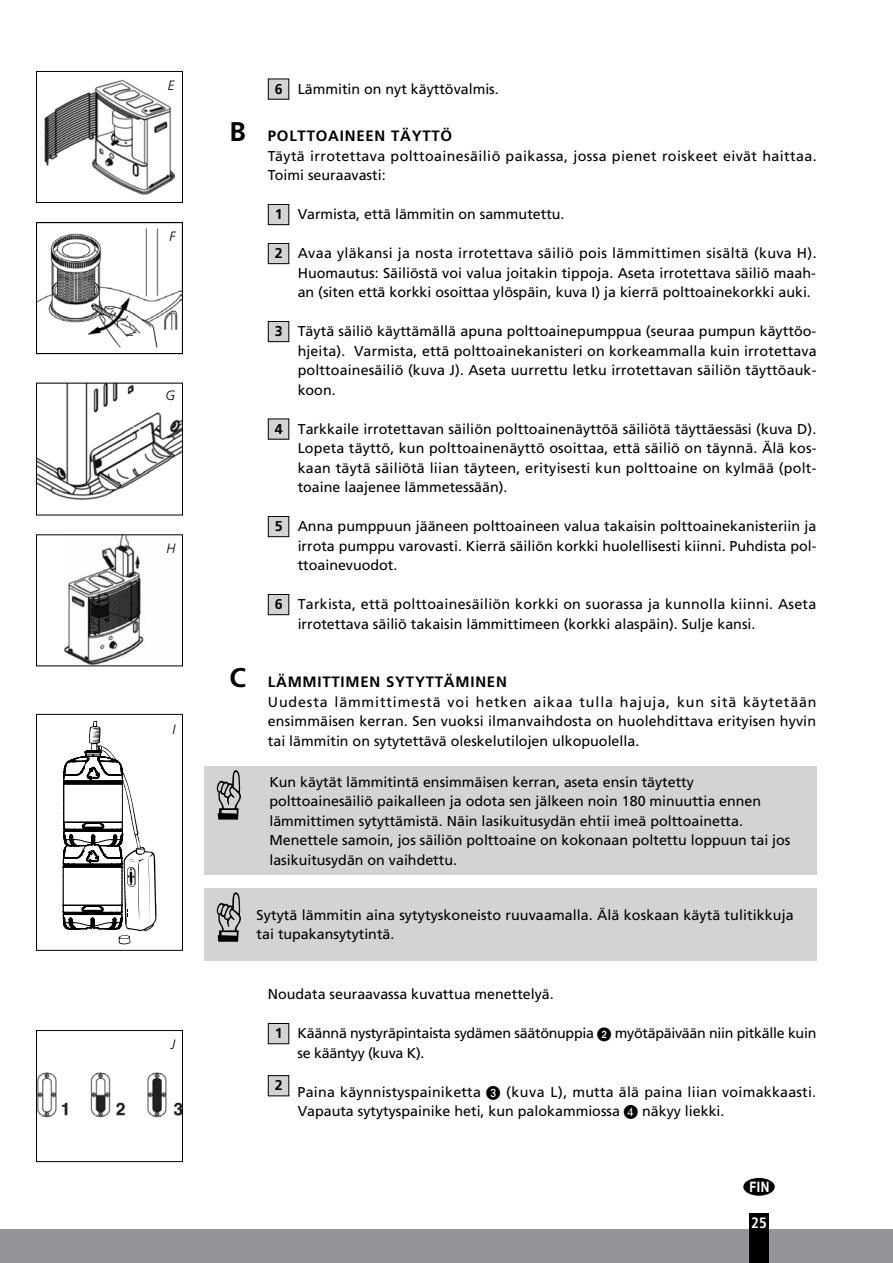
<style>
.page{position:relative;width:893px;height:1263px;background:#fff}
.page>*{position:absolute;margin:0;border:0;box-sizing:border-box;transform-origin:0 0}
.t1{font:700 15px "Frutiger LT Std";letter-spacing:.05em;color:#000}
.t2{font:700 condensed 15px "Frutiger LT Com";color:#fff}
.t3{font:700 14.55px "Helvetica Neue LT Pro";color:#fff;scale:.8 1}
.t4{font:14.25px/19.5px "Frutiger LT Com";color:#000;text-align:justify}
.t5{font:14.25px/19.5px "Frutiger LT Com";letter-spacing:.02em;color:#000}
.t6{font:14.25px/19.5px "Frutiger LT Com";letter-spacing:.03em;color:#000}
.t7{font:14.25px/19.5px "Frutiger LT Com";letter-spacing:-.02em;color:#000}
.t8{font:italic 300 13.5px "Frutiger LT Std";color:#000}
.s1{font-family:"Frutiger";font-weight:700}
.s2{font-size:27px}
.s3{font-family:"European Pi One"}
</style>
<div class="page">
<div style="left:0;top:1229px;width:893px;height:34px;background:#939598"></div>
<div style="left:749px;top:1213px;width:20px;height:50px;background:#000"></div>
<div style="left:268px;top:79px;width:21px;height:20px;background:#d1d3d4"></div>
<div style="left:268px;top:79px;width:21px;height:21px;border:1px solid #000"></div>
<div style="left:268px;top:204px;width:21px;height:21px;background:#d1d3d4"></div>
<div style="left:268px;top:204px;width:21px;height:21px;border:1px solid #000"></div>
<div style="left:268px;top:243px;width:21px;height:21px;background:#d1d3d4"></div>
<div style="left:268px;top:243px;width:21px;height:21px;border:1px solid #000"></div>
<div style="left:268px;top:321px;width:21px;height:21px;background:#d1d3d4"></div>
<div style="left:268px;top:321px;width:21px;height:21px;border:1px solid #000"></div>
<div style="left:268px;top:419px;width:21px;height:20px;background:#d1d3d4"></div>
<div style="left:268px;top:516px;width:21px;height:21px;background:#d1d3d4"></div>
<div style="left:268px;top:516px;width:21px;height:21px;border:1px solid #000"></div>
<div style="left:268px;top:594px;width:21px;height:21px;background:#d1d3d4"></div>
<div style="left:268px;top:594px;width:21px;height:21px;border:1px solid #000"></div>
<div style="left:204px;top:766px;width:51px;height:108px;background:#d1d3d4"></div>
<svg style="left:217px;top:770px;width:24px;height:49px"></svg>
<div style="left:255px;top:766px;width:561px;height:108px;background:#d1d3d4"></div>
<div style="left:204px;top:888px;width:51px;height:72px;background:#d1d3d4"></div>
<svg style="left:217px;top:892px;width:24px;height:50px"></svg>
<div style="left:255px;top:888px;width:561px;height:72px;background:#d1d3d4"></div>
<div style="left:268px;top:1023px;width:21px;height:21px;background:#d1d3d4"></div>
<div style="left:268px;top:1023px;width:21px;height:21px;border:1px solid #000"></div>
<div style="left:268px;top:1075px;width:21px;height:21px;background:#d1d3d4"></div>
<div style="left:268px;top:1075px;width:21px;height:21px;border:1px solid #000"></div>
<div style="left:743px;top:1178px;width:32px;height:18px;background:#000;border-radius:50%"></div>
<img style="left:38px;top:1072px;width:143px;height:46px">
<div style="left:36px;top:1030px;width:147px;height:132px;border:1px solid #000"></div>
<svg style="left:63px;top:720px;width:94px;height:225px"></svg>
<div style="left:36px;top:714px;width:147px;height:237px;border:1px solid #000"></div>
<div style="left:66px;top:786px;width:39px;height:14px;background:#fff"></div>
<div style="left:66px;top:869px;width:39px;height:14px;background:#fff"></div>
<img style="left:38px;top:385px;width:143px;height:115px">
<div style="left:36px;top:383px;width:147px;height:132px;border:1px solid #000"></div>
<img style="left:39px;top:228px;width:141px;height:120px">
<div style="left:36px;top:222px;width:147px;height:132px;border:1px solid #000"></div>
<img style="left:64px;top:536px;width:80px;height:128px">
<div style="left:36px;top:534px;width:147px;height:132px;border:1px solid #000"></div>
<img style="left:45px;top:79px;width:129px;height:116px">
<div style="left:36px;top:71px;width:147px;height:132px;border:1px solid #000"></div>
<p class="t8" style="left:168px;top:77px;width:8px">E</p>
<p class="t8" style="left:169px;top:228px;width:7px">F</p>
<p class="t8" style="left:166px;top:388px;width:11px">G</p>
<p class="t8" style="left:166px;top:541px;width:11px">H</p>
<p class="t8" style="left:172px;top:721px;width:4px">I</p>
<p class="t8" style="left:171px;top:1037px;width:6px">J</p>
<p class="t4" style="left:275px;top:79px;width:226px"><span class="s1">6</span> Lämmitin on nyt käyttövalmis.</p>
<p class="t1" style="left:230px;top:127px;width:224px"><span class="s2">B</span> POLTTOAINEEN TÄYTTÖ</p>
<p class="t6" style="left:268px;top:146px;width:550px">Täytä irrotettava polttoainesäiliö paikassa, jossa pienet roiskeet eivät haittaa.<br>Toimi seuraavasti:</p>
<p class="t4" style="left:275px;top:204px;width:291px"><span class="s1">1</span> Varmista, että lämmitin on sammutettu.</p>
<p class="t4" style="left:298px;top:243px;width:520px;text-indent:-23px"><span class="s1">2</span> Avaa yläkansi ja nosta irrotettava säiliö pois lämmittimen sisältä (kuva H).<br>Huomautus: Säiliöstä voi valua joitakin tippoja. Aseta irrotettava säiliö maah&shy;an (siten että korkki osoittaa ylöspäin, kuva I) ja kierrä polttoainekorkki auki.</p>
<p class="t4" style="left:298px;top:321px;width:521px;text-indent:-23px"><span class="s1">3</span> Täytä säiliö käyttämällä apuna polttoainepumppua (seuraa pumpun käyttöo&shy;hjeita). Varmista, että polttoainekanisteri on korkeammalla kuin irrotettava polttoainesäiliö (kuva J). Aseta uurrettu letku irrotettavan säiliön täyttöauk&shy;koon.</p>
<p class="t4" style="left:298px;top:419px;width:520px;text-indent:-23px"><span class="s1">4</span> Tarkkaile irrotettavan säiliön polttoainenäyttöä säiliötä täyttäessäsi (kuva D).<br>Lopeta täyttö, kun polttoainenäyttö osoittaa, että säiliö on täynnä. Älä kos&shy;kaan täytä säiliötä liian täyteen, erityisesti kun polttoaine on kylmää (polt&shy;toaine laajenee lämmetessään).</p>
<p class="t4" style="left:298px;top:516px;width:520px;text-indent:-23px"><span class="s1">5</span> Anna pumppuun jääneen polttoaineen valua takaisin polttoainekanisteriin ja irrota pumppu varovasti. Kierrä säiliön korkki huolellisesti kiinni. Puhdista pol&shy;ttoainevuodot.</p>
<p class="t5" style="left:298px;top:594px;width:520px;text-indent:-23px"><span class="s1">6</span> Tarkista, että polttoainesäiliön korkki on suorassa ja kunnolla kiinni. Aseta irrotettava säiliö takaisin lämmittimeen (korkki alaspäin). Sulje kansi.</p>
<p class="t1" style="left:230px;top:673px;width:279px"><span class="s2">C</span> LÄMMITTIMEN SYTYTTÄMINEN</p>
<p class="t4" style="left:268px;top:692px;width:550px">Uudesta lämmittimestä voi hetken aikaa tulla hajuja, kun sitä käytetään ensimmäisen kerran. Sen vuoksi ilmanvaihdosta on huolehdittava erityisen hyvin tai lämmitin on sytytettävä oleskelutilojen ulkopuolella.</p>
<p class="t4" style="left:269px;top:772px;width:523px;text-align:left">Kun käytät lämmitintä ensimmäisen kerran, aseta ensin täytetty polttoainesäiliö paikalleen ja odota sen jälkeen noin 180 minuuttia ennen lämmittimen sytyttämistä. Näin lasikuitusydän ehtii imeä polttoainetta.<br>Menettele samoin, jos säiliön polttoaine on kokonaan poltettu loppuun tai jos lasikuitusydän on vaihdettu.</p>
<p class="t4" style="left:257px;top:905px;width:538px">Sytytä lämmi in aina sytytyskoneisto ruuvaamalla. Älä koskaan käytä tulitikkuja</p>
<p class="t4" style="left:257px;top:907px;width:139px;line-height:18px;text-align:center">tarpeen täyttää.<br>tai tupakansytytintä.</p>
<p class="t4" style="left:268px;top:984px;width:287px">Noudata seuraavassa kuvattua menettelyä.</p>
<p class="t7" style="left:298px;top:1023px;width:520px;text-indent:-23px"><span class="s1">1</span> Käännä nystyräpintaista sydämen säätönuppia <span class="s3">2</span> myötäpäivään niin pitkälle kuin se kääntyy (kuva K).</p>
<p class="t4" style="left:298px;top:1082px;width:520px;text-indent:-23px"><sup>2</sup> Paina käynnistyspainiketta <span class="s3">C</span> (kuva L), mutta älä paina liian voimakkaasti.<br>Vapauta sytytyspainike heti, kun palokammiossa <span class="s3">D</span> näkyy liekki.</p>
<p class="t3" style="left:749px;top:1177px;width:27px">FIN</p>
<p class="t2" style="left:751px;top:1214px;width:17px">25</p>
</div>
